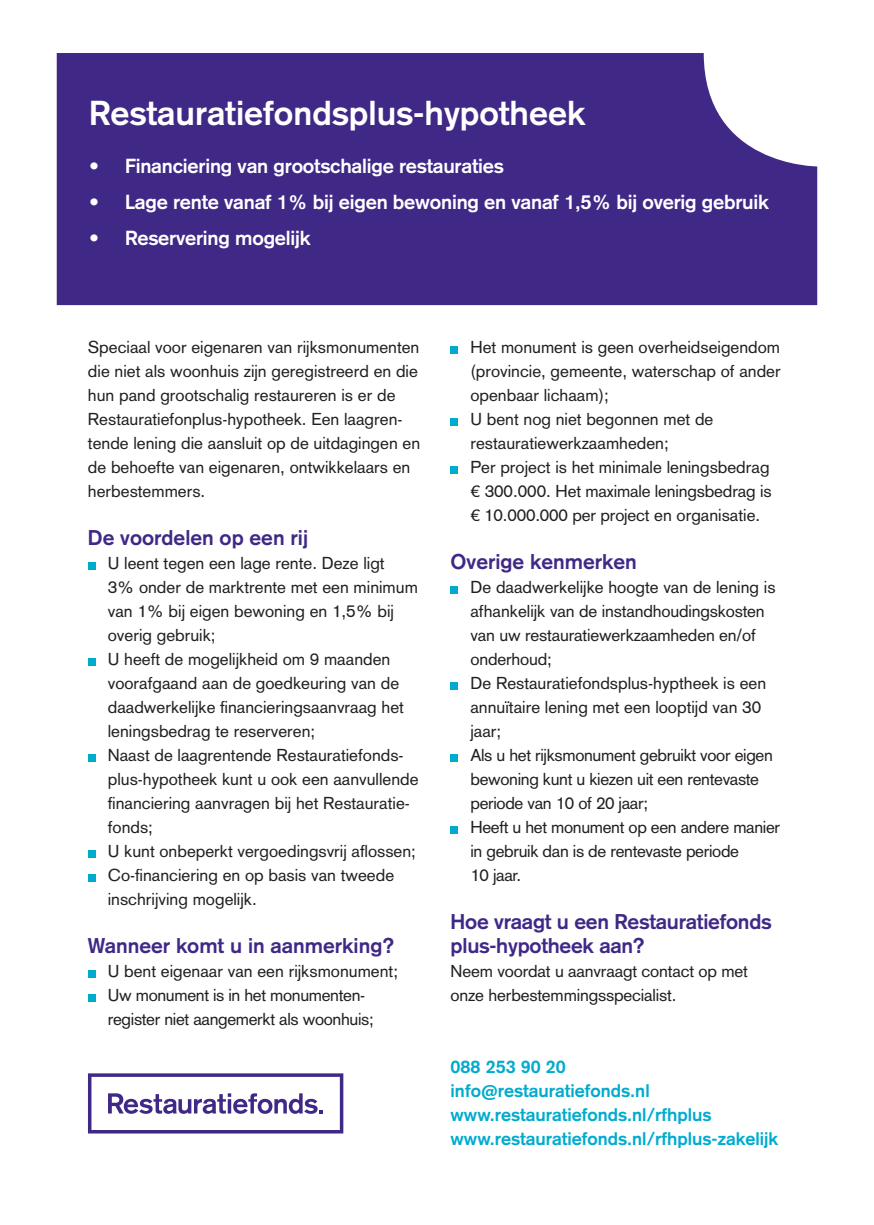
<style>
.page{position:relative;width:874px;height:1225px;background:#fff}
.page>*{position:absolute;margin:0;border:0;box-sizing:border-box;transform-origin:0 0}
.t1{font:700 34px "Basic Commercial LT Std";color:#fff}
.t2{font:700 21px/24px "Basic Commercial LT Std";color:#402886}
.t3{font:700 20px "Basic Commercial LT Std";letter-spacing:-.01em;color:#fff}
.t4{font:700 18px/24px "Basic Commercial LT Std";color:#00abcd}
.t5{font:17px/24px "Basic Commercial LT Std";color:#231f20}
.t6{font:17px/24px "Basic Commercial LT Std";letter-spacing:-.02em;color:#231f20}
</style>
<div class="page">
<div style="left:57px;top:53px;width:759px;height:252px;background:#402886"></div>
<div style="left:88px;top:562px;width:7px;height:7px;background:#00abcd"></div>
<div style="left:88px;top:658px;width:7px;height:7px;background:#00abcd"></div>
<div style="left:88px;top:754px;width:7px;height:7px;background:#00abcd"></div>
<div style="left:88px;top:850px;width:7px;height:7px;background:#00abcd"></div>
<div style="left:88px;top:874px;width:7px;height:7px;background:#00abcd"></div>
<div style="left:88px;top:970px;width:7px;height:7px;background:#00abcd"></div>
<div style="left:88px;top:994px;width:7px;height:7px;background:#00abcd"></div>
<div style="left:450px;top:346px;width:7px;height:7px;background:#00abcd"></div>
<div style="left:450px;top:418px;width:7px;height:7px;background:#00abcd"></div>
<div style="left:450px;top:466px;width:7px;height:7px;background:#00abcd"></div>
<div style="left:450px;top:586px;width:7px;height:7px;background:#00abcd"></div>
<div style="left:450px;top:682px;width:7px;height:7px;background:#00abcd"></div>
<div style="left:450px;top:754px;width:7px;height:7px;background:#00abcd"></div>
<div style="left:450px;top:826px;width:7px;height:7px;background:#00abcd"></div>
<svg style="left:88px;top:1073px;width:255px;height:60px"></svg>
<h1 class="t1" style="left:89px;top:93px;width:497px">Restauratiefondsplus-hypotheek</h1>
<p class="t3" style="left:89px;top:154px;width:416px">• Financiering van grootschalige restauraties</p>
<p class="t3" style="left:89px;top:190px;width:681px">• Lage rente vanaf 1% bij eigen bewoning en vanaf 1,5% bij overig gebruik</p>
<p class="t3" style="left:89px;top:226px;width:223px">• Reservering mogelijk</p>
<p class="t5" style="left:88px;top:335px;width:333px">Speciaal voor eigenaren van rijksmonumenten die niet als woonhuis zijn geregistreerd en die hun pand grootschalig restaureren is er de Restauratiefonplus-hypotheek. Een laagren&shy;tende lening die aansluit op de uitdagingen en de behoefte van eigenaren, ontwikkelaars en herbestemmers.</p>
<p class="t2" style="left:88px;top:525px;width:221px">De voordelen op een rij</p>
<p class="t5" style="left:108px;top:551px;width:312px">U leent tegen een lage rente. Deze ligt<br>3% onder de marktrente met een minimum van 1% bij eigen bewoning en 1,5% bij overig gebruik;<br>U heeft de mogelijkheid om 9 maanden voorafgaand aan de goedkeuring van de daadwerkelijke financieringsaanvraag het leningsbedrag te reserveren;<br>Naast de laagrentende Restauratiefonds&shy;plus-hypotheek kunt u ook een aanvullende financiering aanvragen bij het Restauratie&shy;fonds;<br>U kunt onbeperkt vergoedingsvrij aflossen; Co-financiering en op basis van tweede inschrijving mogelijk.</p>
<p class="t2" style="left:88px;top:933px;width:308px">Wanneer komt u in aanmerking?</p>
<p class="t6" style="left:108px;top:959px;width:291px">U bent eigenaar van een rijksmonument;<br>Uw monument is in het monumenten&shy;register niet aangemerkt als woonhuis;</p>
<p class="t5" style="left:470px;top:335px;width:311px">Het monument is geen overheidseigendom (provincie, gemeente, waterschap of ander openbaar lichaam);<br>U bent nog niet begonnen met de restauratiewerkzaamheden;<br>Per project is het minimale leningsbedrag € 300.000. Het maximale leningsbedrag is € 10.000.000 per project en organisatie.</p>
<p class="t2" style="left:450px;top:549px;width:188px">Overige kenmerken</p>
<p class="t5" style="left:470px;top:575px;width:311px">De daadwerkelijke hoogte van de lening is afhankelijk van de instandhoudingskosten van uw restauratiewerkzaamheden en/of onderhoud;<br>De Restauratiefondsplus-hyptheek is een annuïtaire lening met een looptijd van 30 jaar;<br>Als u het rijksmonument gebruikt voor eigen bewoning kunt u kiezen uit een rentevaste periode van 10 of 20 jaar;<br>Heeft u het monument op een andere manier in gebruik dan is de rentevaste periode<br>10 jaar.</p>
<p class="t2" style="left:450px;top:909px;width:322px">Hoe vraagt u een Restauratiefonds plus-hypotheek aan?</p>
<p class="t5" style="left:450px;top:959px;width:299px">Neem voordat u aanvraagt contact op met onze herbestemmingsspecialist.</p>
<p class="t4" style="left:450px;top:1055px;width:329px">088 253 90 20<br>info@restauratiefonds.nl www.restauratiefonds.nl/rfhplus www.restauratiefonds.nl/rfhplus-zakelijk</p>
</div>
